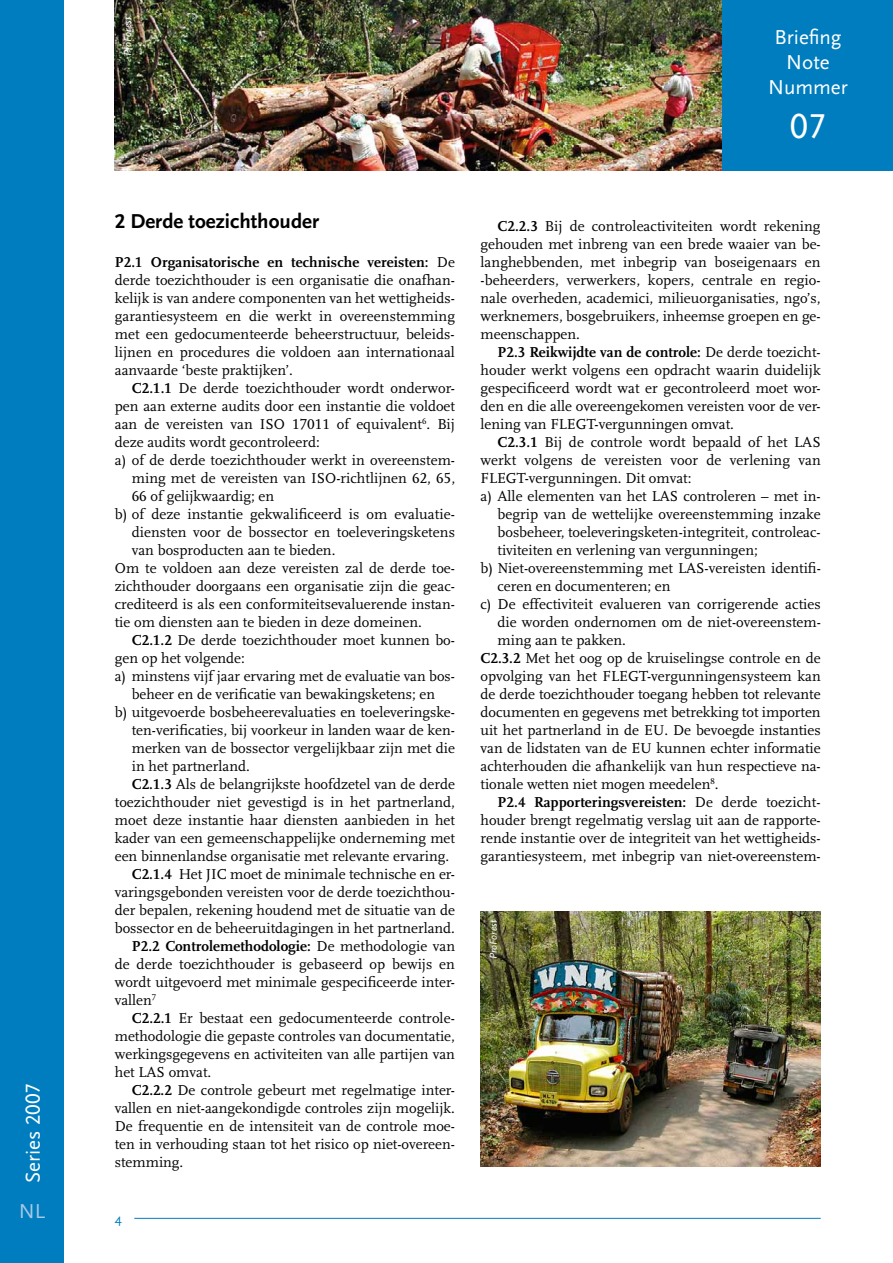
<style>
.page{position:relative;width:893px;height:1263px;background:#fff}
.page>*{position:absolute;margin:0;border:0;box-sizing:border-box;transform-origin:0 0}
.t1{font:36px "Scala Sans LF";color:#fff}
.t2{font:21px/25.2px "Scala Sans LF";color:#fff;text-align:center}
.t3{font:700 21px "Scala Sans LF";color:#000}
.t4{font:21px "Scala Sans LF";color:#a7c8e6}
.t5{font:15px/18px "Scala LF";color:#000;text-align:justify}
.t6{font:700 15px "Scala LF";letter-spacing:.005em;color:#000}
.t7{font:13.5px "Scala Sans";color:#007dbe}
.t8{font:italic 10.5px "Scala Sans LF";color:#fff}
.s1{font-weight:700}
.s2{font-weight:400}
</style>
<div class="page">
<img style="left:115px;top:0;width:608px;height:170px">
<div style="left:723px;top:0;width:170px;height:170px;background:#007dbe"></div>
<div style="left:0;top:0;width:64px;height:1263px;background:#007dbe"></div>
<hr style="left:134px;top:1218px;width:687px;height:1px;background:#007dbe">
<img style="left:480px;top:911px;width:341px;height:256px">
<h2 class="t2" style="left:21px;top:1183px;width:101px;rotate:-90deg">Series 2007</h2>
<h2 class="t4" style="left:19px;top:1200px;width:28px">NL</h2>
<p class="t8" style="left:122px;top:56px;width:40px;rotate:-90deg">ProForest</p>
<h2 class="t2" style="left:768px;top:25px;width:81px">Briefing<br>Note<br>Nummer</h2>
<h1 class="t1" style="left:790px;top:106px;width:37px">07</h1>
<h2 class="t3" style="left:115px;top:210px;width:206px">2 Derde toezichthouder</h2>
<p class="t5" style="left:115px;top:253px;width:342px"><span class="s1">P2.1 Organisatorische en technische vereisten:</span> De derde toezichthouder is een organisatie die onafhan&shy;kelijk is van andere componenten van het wettigheids&shy;garantiesysteem en die werkt in overeenstemming met een gedocumenteerde beheerstructuur, beleids&shy;lijnen en procedures die voldoen aan internationaal aanvaarde ‘beste praktijken’.</p>
<p class="t5" style="left:132px;top:379px;width:325px"><span class="s1">C2.1.1</span> De derde toezichthouder wordt onderwor-</p>
<p class="t5" style="left:115px;top:397px;width:342px">pen aan externe audits door een instantie die voldoet</p>
<p class="t5" style="left:115px;top:415px;width:342px">aan de vereisten van ISO 17011 of equivalent<sup>6</sup>. Bij</p>
<p class="t5" style="left:115px;top:433px;width:206px">deze audits wordt gecontroleerd:</p>
<p class="t5" style="left:115px;top:451px;width:342px">a) of de derde toezichthouder werkt in overeenstem-</p>
<p class="t5" style="left:132px;top:469px;width:325px">ming met de vereisten van ISO-richtlijnen 62, 65,</p>
<p class="t5" style="left:132px;top:487px;width:144px">66 of gelijkwaardig; en</p>
<p class="t5" style="left:115px;top:505px;width:341px">b) of deze instantie gekwalificeerd is om evaluatie-</p>
<p class="t5" style="left:132px;top:523px;width:325px">diensten voor de bossector en toeleveringsketens</p>
<p class="t5" style="left:132px;top:541px;width:205px">van bosproducten aan te bieden.</p>
<p class="t5" style="left:115px;top:559px;width:342px">Om te voldoen aan deze vereisten zal de derde toe-</p>
<p class="t5" style="left:115px;top:577px;width:342px">zichthouder doorgaans een organisatie zijn die geac-</p>
<p class="t5" style="left:115px;top:595px;width:342px">crediteerd is als een conformiteitsevaluerende instan-</p>
<p class="t5" style="left:115px;top:613px;width:309px">tie om diensten aan te bieden in deze domeinen.</p>
<p class="t5" style="left:132px;top:631px;width:325px"><span class="s1">C2.1.2</span> De derde toezichthouder moet kunnen bo-</p>
<p class="t5" style="left:115px;top:649px;width:132px">gen op het volgende:</p>
<p class="t5" style="left:115px;top:667px;width:342px">a) minstens vijf jaar ervaring met de evaluatie van bos-</p>
<p class="t5" style="left:132px;top:685px;width:305px">beheer en de verificatie van bewakingsketens; en</p>
<p class="t5" style="left:115px;top:703px;width:342px">b) uitgevoerde bosbeheerevaluaties en toeleveringske-</p>
<p class="t5" style="left:132px;top:721px;width:325px">ten-verificaties, bij voorkeur in landen waar de ken-</p>
<p class="t5" style="left:132px;top:739px;width:325px">merken van de bossector vergelijkbaar zijn met die</p>
<p class="t5" style="left:132px;top:757px;width:120px">in het partnerland.</p>
<p class="t5" style="left:132px;top:775px;width:325px"><span class="s1">C2.1.3</span> Als de belangrijkste hoofdzetel van de derde</p>
<p class="t5" style="left:115px;top:793px;width:342px">toezichthouder niet gevestigd is in het partnerland,</p>
<p class="t5" style="left:115px;top:811px;width:342px">moet deze instantie haar diensten aanbieden in het</p>
<p class="t5" style="left:115px;top:829px;width:342px">kader van een gemeenschappelijke onderneming met</p>
<p class="t5" style="left:115px;top:847px;width:336px">een binnenlandse organisatie met relevante ervaring.</p>
<p class="t5" style="left:132px;top:865px;width:325px"><span class="s1">C2.1.4</span> Het JIC moet de minimale technische en er-</p>
<p class="t5" style="left:115px;top:883px;width:342px">varingsgebonden vereisten voor de derde toezichthou-</p>
<p class="t5" style="left:115px;top:901px;width:342px">der bepalen, rekening houdend met de situatie van de</p>
<p class="t5" style="left:115px;top:919px;width:342px">bossector en de beheeruitdagingen in het partnerland.</p>
<p class="t6" style="left:132px;top:937px;width:325px">P2.2 Controlemethodologie: <span class="s2">De methodologie van</span></p>
<p class="t5" style="left:115px;top:955px;width:342px">de derde toezichthouder is gebaseerd op bewijs en</p>
<p class="t5" style="left:115px;top:973px;width:342px">wordt uitgevoerd met minimale gespecificeerde inter-</p>
<p class="t5" style="left:115px;top:991px;width:43px">vallen<sup>7</sup></p>
<p class="t5" style="left:132px;top:1009px;width:325px"><span class="s1">C2.2.1</span> Er bestaat een gedocumenteerde controle-</p>
<p class="t5" style="left:115px;top:1027px;width:342px">methodologie die gepaste controles van documentatie,</p>
<p class="t5" style="left:115px;top:1045px;width:342px">werkingsgegevens en activiteiten van alle partijen van</p>
<p class="t5" style="left:115px;top:1063px;width:98px">het LAS omvat.</p>
<p class="t5" style="left:132px;top:1081px;width:325px"><span class="s1">C2.2.2</span> De controle gebeurt met regelmatige inter-</p>
<p class="t5" style="left:115px;top:1099px;width:342px">vallen en niet-aangekondigde controles zijn mogelijk.</p>
<p class="t5" style="left:115px;top:1117px;width:342px">De frequentie en de intensiteit van de controle moe-</p>
<p class="t5" style="left:115px;top:1135px;width:342px">ten in verhouding staan tot het risico op niet-overeen-</p>
<p class="t5" style="left:115px;top:1153px;width:70px">stemming.</p>
<p class="t7" style="left:115px;top:1211px;width:9px">4</p>
<p class="t5" style="left:480px;top:217px;width:342px;text-indent:17px"><span class="s1">C2.2.3</span> Bij de controleactiviteiten wordt rekening gehouden met inbreng van een brede waaier van be&shy;langhebbenden, met inbegrip van boseigenaars en -beheerders, verwerkers, kopers, centrale en regio&shy;nale overheden, academici, milieuorganisaties, ngo’s, werknemers, bosgebruikers, inheemse groepen en ge&shy;meenschappen.</p>
<p class="t5" style="left:480px;top:343px;width:342px;text-indent:17px"><span class="s1">P2.3 Reikwijdte van de controle:</span> De derde toezicht&shy;houder werkt volgens een opdracht waarin duidelijk gespecificeerd wordt wat er gecontroleerd moet wor&shy;den en die alle overeengekomen vereisten voor de ver&shy;lening van FLEGT-vergunningen omvat.</p>
<p class="t5" style="left:497px;top:433px;width:325px"><span class="s1">C2.3.1</span> Bij de controle wordt bepaald of het LAS</p>
<p class="t5" style="left:480px;top:451px;width:342px">werkt volgens de vereisten voor de verlening van</p>
<p class="t5" style="left:480px;top:469px;width:212px">FLEGT-vergunningen. Dit omvat:</p>
<p class="t5" style="left:480px;top:487px;width:341px">a) Alle elementen van het LAS controleren – met in-</p>
<p class="t5" style="left:497px;top:505px;width:325px">begrip van de wettelijke overeenstemming inzake</p>
<p class="t5" style="left:497px;top:523px;width:325px">bosbeheer, toeleveringsketen-integriteit, controleac-</p>
<p class="t5" style="left:497px;top:541px;width:262px">tiviteiten en verlening van vergunningen;</p>
<p class="t5" style="left:480px;top:559px;width:342px">b) Niet-overeenstemming met LAS-vereisten identifi-</p>
<p class="t5" style="left:497px;top:577px;width:175px">ceren en documenteren; en</p>
<p class="t5" style="left:480px;top:595px;width:342px">c) De effectiviteit evalueren van corrigerende acties</p>
<p class="t5" style="left:497px;top:613px;width:325px">die worden ondernomen om de niet-overeenstem-</p>
<p class="t5" style="left:497px;top:631px;width:130px">ming aan te pakken.</p>
<p class="t5" style="left:480px;top:649px;width:342px"><span class="s1">C2.3.2</span> Met het oog op de kruiselingse controle en de</p>
<p class="t5" style="left:480px;top:667px;width:342px">opvolging van het FLEGT-vergunningensysteem kan</p>
<p class="t5" style="left:480px;top:685px;width:342px">de derde toezichthouder toegang hebben tot relevante</p>
<p class="t5" style="left:480px;top:703px;width:342px">documenten en gegevens met betrekking tot importen</p>
<p class="t5" style="left:480px;top:721px;width:342px">uit het partnerland in de EU. De bevoegde instanties</p>
<p class="t5" style="left:480px;top:739px;width:342px">van de lidstaten van de EU kunnen echter informatie</p>
<p class="t5" style="left:480px;top:757px;width:342px">achterhouden die afhankelijk van hun respectieve na-</p>
<p class="t5" style="left:480px;top:775px;width:239px">tionale wetten niet mogen meedelen<sup>8</sup>.</p>
<p class="t6" style="left:497px;top:793px;width:325px">P2.4 Rapporteringsvereisten: <span class="s2">De derde toezicht-</span></p>
<p class="t5" style="left:480px;top:811px;width:342px">houder brengt regelmatig verslag uit aan de rapporte-</p>
<p class="t5" style="left:480px;top:829px;width:342px">rende instantie over de integriteit van het wettigheids-</p>
<p class="t5" style="left:480px;top:847px;width:342px">garantiesysteem, met inbegrip van niet-overeenstem-</p>
<p class="t8" style="left:488px;top:959px;width:40px;rotate:-90deg">ProForest</p>
</div>
